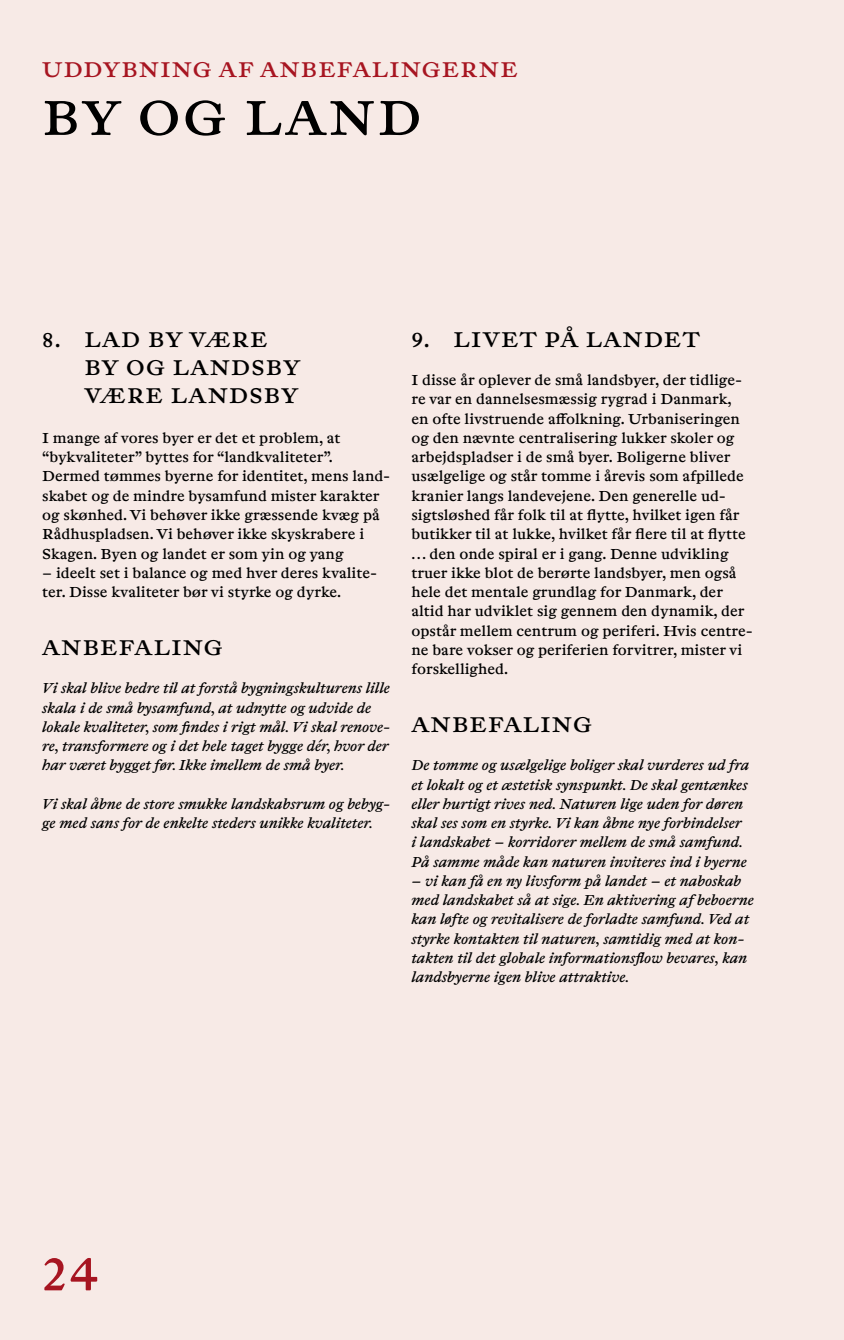
<style>
.page{position:relative;width:844px;height:1340px;background:#fff}
.page>*{position:absolute;margin:0;border:0;box-sizing:border-box;transform-origin:0 0}
.t1{font:56px "Janson Max Neue";letter-spacing:.05em;color:#000}
.t2{font:56px "Janson Max Neue";color:#a71521}
.t3{font:24.5px/28px "Janson Max Neue";letter-spacing:.05em;color:#000}
.t4{font:24.5px "Janson Max Neue";letter-spacing:.05em;color:#a71521}
.t5{font:16.62px/19.2px "Janson Max Neue";color:#000}
.t6{font:italic 16.62px/19.2px "Janson Max Neue";color:#000}
</style>
<div class="page">
<div style="left:0;top:0;width:843px;height:1339px;background:#f7eae6"></div>
<h2 class="t4" style="left:42px;top:47px;width:477px">UDDYBNING AF ANBEFALINGERNE</h2>
<h1 class="t1" style="left:42px;top:67px;width:380px">BY OG LAND</h1>
<h2 class="t3" style="left:84px;top:320px;width:217px;text-indent:-42px">8. LAD BY VÆRE<br>BY OG LANDSBY<br>VÆRE LANDSBY</h2>
<p class="t5" style="left:42px;top:425px;width:349px">I mange af vores byer er det et problem, at “bykvaliteter” byttes for “landkvaliteter”.<br>Dermed tømmes byerne for identitet, mens land&shy;skabet og de mindre bysamfund mister karakter og skønhed. Vi behøver ikke græssende kvæg på Rådhuspladsen. Vi behøver ikke skyskrabere i Skagen. Byen og landet er som yin og yang</p>
<p class="t5" style="left:42px;top:560px;width:336px">– ideelt set i balance og med hver deres kvalite&shy;ter. Disse kvaliteter bør vi styrke og dyrke.</p>
<h2 class="t3" style="left:42px;top:628px;width:182px">ANBEFALING</h2>
<p class="t6" style="left:42px;top:676px;width:349px">Vi skal blive bedre til at forstå bygningskulturens lille skala i de små bysamfund, at udnytte og udvide de lokale kvaliteter, som findes i rigt mål. Vi skal renove&shy;re, transformere og i det hele taget bygge dér, hvor der har været bygget før. Ikke imellem de små byer.</p>
<p class="t6" style="left:42px;top:792px;width:349px">Vi skal åbne de store smukke landskabsrum og bebyg&shy;ge med sans for de enkelte steders unikke kvaliteter.</p>
<h2 class="t3" style="left:411px;top:320px;width:290px">9. LIVET PÅ LANDET</h2>
<p class="t5" style="left:411px;top:367px;width:343px">I disse år oplever de små landsbyer, der tidlige&shy;re var en dannelsesmæssig rygrad i Danmark, en ofte livstruende affolkning. Urbaniseringen og den nævnte centralisering lukker skoler og arbejdspladser i de små byer. Boligerne bliver usælgelige og står tomme i årevis som afpillede kranier langs landevejene. Den generelle ud&shy;sigtsløshed får folk til at flytte, hvilket igen får butikker til at lukke, hvilket får flere til at flytte … den onde spiral er i gang. Denne udvikling truer ikke blot de berørte landsbyer, men også hele det mentale grundlag for Danmark, der altid har udviklet sig gennem den dynamik, der opstår mellem centrum og periferi. Hvis centre&shy;ne bare vokser og periferien forvitrer, mister vi forskellighed.</p>
<h2 class="t3" style="left:411px;top:705px;width:182px">ANBEFALING</h2>
<p class="t6" style="left:411px;top:753px;width:339px">De tomme og usælgelige boliger skal vurderes ud fra et lokalt og et æstetisk synspunkt. De skal gentænkes eller hurtigt rives ned. Naturen lige uden for døren skal ses som en styrke. Vi kan åbne nye forbindelser i landskabet – korridorer mellem de små samfund.<br>På samme måde kan naturen inviteres ind i byerne</p>
<p class="t6" style="left:411px;top:869px;width:344px">– vi kan få en ny livsform på landet – et naboskab med landskabet så at sige. En aktivering af beboerne kan løfte og revitalisere de forladte samfund. Ved at styrke kontakten til naturen, samtidig med at kon&shy;takten til det globale informationsflow bevares, kan landsbyerne igen blive attraktive.</p>
<h1 class="t2" style="left:42px;top:1222px;width:58px">24</h1>
</div>
